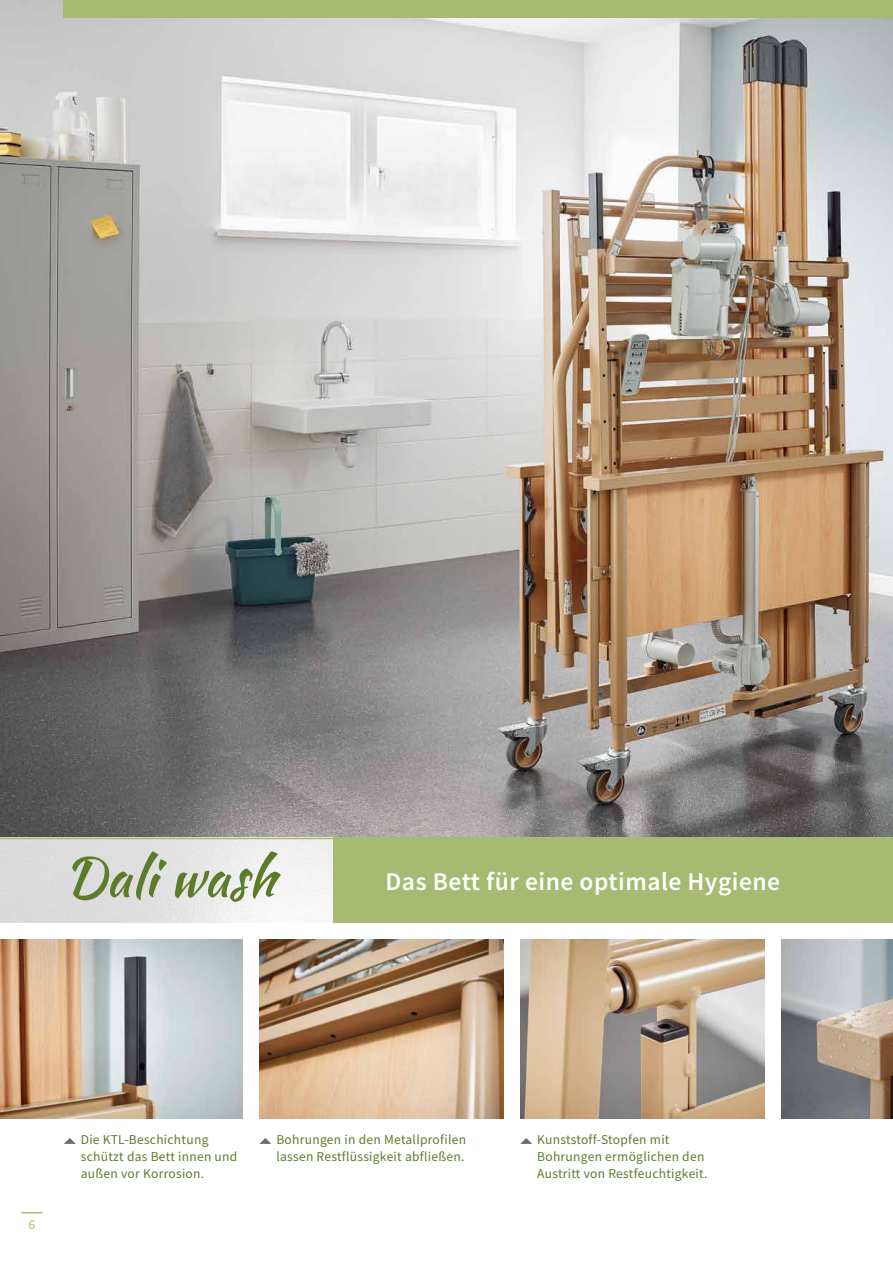
<style>
.page{position:relative;width:893px;height:1263px;background:#fff}
.page>*{position:absolute;margin:0;border:0;box-sizing:border-box;transform-origin:0 0}
.t1{font:54px "Kaushan Script";color:#5b7d2a}
.t2{font:600 25.5px "Source Sans Pro";letter-spacing:.02em;color:#fff}
.t3{font:13.5px/17px "Source Sans Pro";letter-spacing:.02em;color:#5b7d2a}
.t4{font:13.5px "Source Sans Pro";color:#a7ba71}
</style>
<div class="page">
<svg style="left:21px;top:1212px;width:22px;height:1px"></svg>
<img style="left:0;top:0;width:893px;height:838px">
<div style="left:64px;top:0;width:829px;height:17px;background:#a7ba71"></div>
<div style="left:333px;top:838px;width:560px;height:85px;background:#a7ba71"></div>
<div style="left:0;top:838px;width:333px;height:85px;background:linear-gradient(to right,#d5d5d5,#f7f6f6)"></div>
<img style="left:520px;top:940px;width:244px;height:178px">
<img style="left:781px;top:940px;width:112px;height:178px">
<img style="left:0;top:940px;width:242px;height:178px">
<img style="left:259px;top:940px;width:244px;height:178px">
<hr style="left:0;top:838px;width:893px;height:1px;background:#a7ba71">
<svg style="left:64px;top:1138px;width:12px;height:6px"></svg>
<svg style="left:259px;top:1138px;width:12px;height:6px"></svg>
<svg style="left:520px;top:1138px;width:12px;height:6px"></svg>
<h1 class="t1" style="left:64px;top:838px;width:213px">Dali wash</h1>
<h2 class="t2" style="left:386px;top:865px;width:396px">Das Bett für eine optimale Hygiene</h2>
<p class="t4" style="left:29px;top:1216px;width:8px">6</p>
<p class="t3" style="left:81px;top:1131px;width:158px">Die KTL-Beschichtung schützt das Bett innen und außen vor Korrosion.</p>
<p class="t3" style="left:276px;top:1131px;width:191px">Bohrungen in den Metallprofilen lassen Restflüssigkeit abfließen.</p>
<p class="t3" style="left:537px;top:1131px;width:172px">Kunststoff-Stopfen mit<br>Bohrungen ermöglichen den<br>Austritt von Restfeuchtigkeit.</p>
</div>
